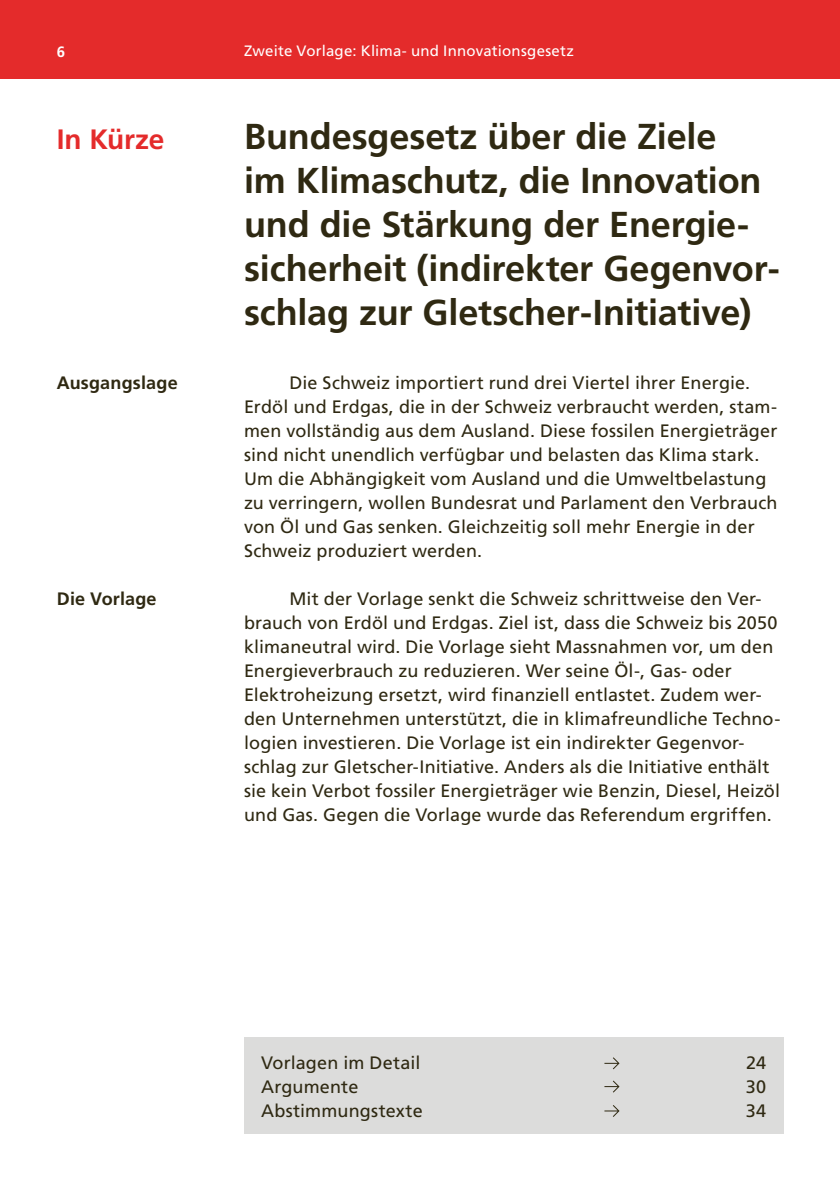
<style>
.page{position:relative;width:840px;height:1191px;background:#fff}
.page>*{position:absolute;margin:0;border:0;box-sizing:border-box;transform-origin:0 0}
.H3_Titel{font:700 36px/44px "Frutiger LT Pro";letter-spacing:-.005em;color:#2f2912}
.t1{font:700 28px "Frutiger LT Pro";letter-spacing:-.005em;color:#e42b2b}
.P_Text_mit_Einzug{font:18px/24px "Frutiger LT Pro";letter-spacing:.005em;color:#2f2912}
.H4_Marginalie_Titel{font:700 18px "Frutiger LT Pro";letter-spacing:.01em;color:#2f2912}
.t2{font:15px "Frutiger LT Pro";letter-spacing:.015em;color:#fff}
.t3{font:700 15px "Frutiger LT Pro";color:#fff}
</style>
<div class="page">
<div style="left:0;top:0;width:839px;height:78px;background:#e42b2b"></div>
<div style="left:244px;top:1037px;width:538px;height:96px;background:#dcdcdb"></div>
<svg style="left:604px;top:1057px;width:15px;height:12px"></svg>
<svg style="left:604px;top:1080px;width:15px;height:12px"></svg>
<svg style="left:604px;top:1105px;width:15px;height:12px"></svg>
<p class="t3" style="left:57px;top:43px;width:10px">6</p>
<p class="t2" style="left:244px;top:42px;width:331px">Zweite Vorlage: Klima- und Innovationsgesetz</p>
<h2 class="t1" style="left:57px;top:123px;width:109px">In Kürze</h2>
<h4 class="H4_Marginalie_Titel" style="left:57px;top:372px;width:122px">Ausgangslage</h4>
<h4 class="H4_Marginalie_Titel" style="left:57px;top:588px;width:101px">Die Vorlage</h4>
<h3 class="H3_Titel" style="left:244px;top:114px;width:537px">Bundesgesetz über die Ziele<br>im Klimaschutz, die Innovation und die Stärkung der Energie&shy;sicherheit (indirekter Gegenvor&shy;schlag zur Gletscher-Initiative)</h3>
<p class="P_Text_mit_Einzug" style="left:244px;top:371px;width:534px;text-indent:45px">Die Schweiz importiert rund drei Viertel ihrer Energie.<br>Erdöl und Erdgas, die in der Schweiz verbraucht werden, stam&shy;men vollständig aus dem Ausland. Diese fossilen Energieträger sind nicht unendlich verfügbar und belasten das Klima stark.<br>Um die Abhängigkeit vom Ausland und die Umweltbelastung zu verringern, wollen Bundesrat und Parlament den Verbrauch von Öl und Gas senken. Gleichzeitig soll mehr Energie in der Schweiz produziert werden.</p>
<p class="P_Text_mit_Einzug" style="left:244px;top:587px;width:537px;text-indent:45px">Mit der Vorlage senkt die Schweiz schrittweise den Ver&shy;brauch von Erdöl und Erdgas. Ziel ist, dass die Schweiz bis 2050 klimaneutral wird. Die Vorlage sieht Massnahmen vor, um den Energieverbrauch zu reduzieren. Wer seine Öl-, Gas- oder Elektroheizung ersetzt, wird finanziell entlastet. Zudem wer&shy;den Unternehmen unterstützt, die in klimafreundliche Techno&shy;logien investieren. Die Vorlage ist ein indirekter Gegenvor&shy;schlag zur Gletscher-Initiative. Anders als die Initiative enthält sie kein Verbot fossiler Energieträger wie Benzin, Diesel, Heizöl und Gas. Gegen die Vorlage wurde das Referendum ergriffen.</p>
<p class="P_Text_mit_Einzug" style="left:261px;top:1051px;width:161px">Vorlagen im Detail</p>
<p class="P_Text_mit_Einzug" style="left:745px;top:1051px;width:21px">24</p>
<p class="P_Text_mit_Einzug" style="left:261px;top:1075px;width:99px">Argumente</p>
<p class="P_Text_mit_Einzug" style="left:745px;top:1075px;width:22px">30</p>
<p class="P_Text_mit_Einzug" style="left:261px;top:1099px;width:163px">Abstimmungstexte</p>
<p class="P_Text_mit_Einzug" style="left:745px;top:1099px;width:22px">34</p>
</div>
